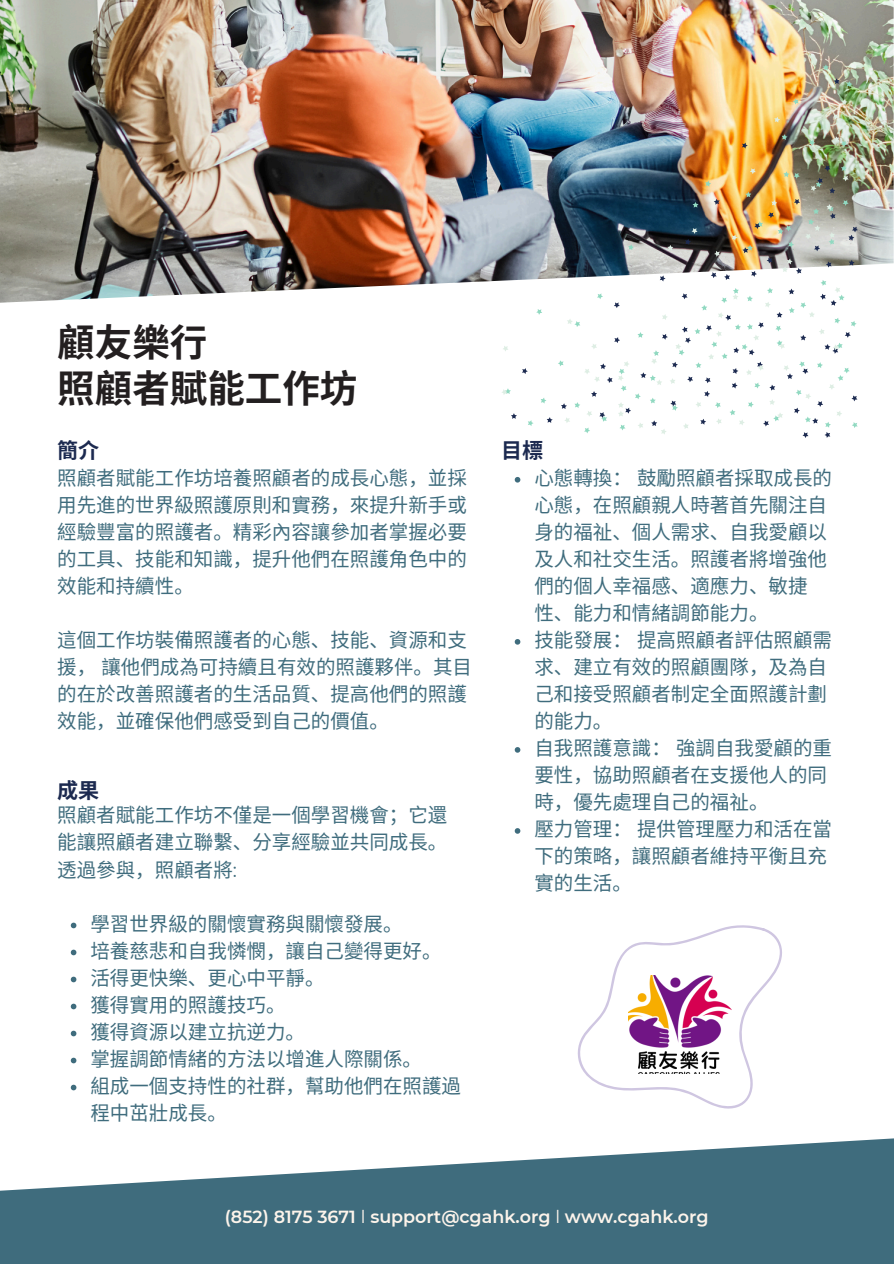
<style>
.page{position:relative;width:894px;height:1264px;background:#fff}
.page>*{position:absolute;margin:0;border:0;box-sizing:border-box;transform-origin:0 0}
.t1{font:700 37.5px/46.2px "Noto Sans CJ Ksc";color:#231f20}
.t2{font:700 21px "Noto Sans CJ Ksc";color:#1c2a50}
.t3{font:19.5px/27px "Noto Sans CJ Ksc";color:#3f6c7d}
.t4{font:600 17.55px "Montserrat";color:#fdf4eb}
.s1{font-family:"Montserrat"}
.s2{font-weight:400}
</style>
<div class="page">
<svg style="left:0;top:1138px;width:893px;height:125px;fill:#3f6c7d"></svg>
<img style="left:0;top:0;width:893px;height:303px">
<img style="left:505px;top:64px;width:352px;height:35px">
<img style="left:511px;top:78px;width:346px;height:360px">
<img style="left:501px;top:99px;width:347px;height:335px">
<svg style="left:577px;top:925px;width:205px;height:184px"></svg>
<svg style="left:514px;top:477px;width:6px;height:5px"></svg>
<svg style="left:514px;top:639px;width:6px;height:5px"></svg>
<svg style="left:514px;top:747px;width:6px;height:5px"></svg>
<svg style="left:514px;top:828px;width:6px;height:5px"></svg>
<svg style="left:71px;top:922px;width:5px;height:6px"></svg>
<svg style="left:71px;top:949px;width:5px;height:6px"></svg>
<svg style="left:71px;top:976px;width:5px;height:6px"></svg>
<svg style="left:71px;top:1003px;width:5px;height:6px"></svg>
<svg style="left:71px;top:1030px;width:5px;height:6px"></svg>
<svg style="left:71px;top:1057px;width:5px;height:6px"></svg>
<svg style="left:71px;top:1084px;width:5px;height:6px"></svg>
<p class="t1" style="left:57px;top:317px;width:301px">顧友樂行<br>照顧者賦能工作坊</p>
<p class="t2" style="left:57px;top:433px;width:43px">簡介</p>
<p class="t3" style="left:57px;top:463px;width:411px;text-align:justify">照顧者賦能工作坊培養照顧者的成長心態，並採用先進的世界級照護原則和實務，來提升新手或經驗豐富的照護者。精彩內容讓參加者掌握必要的工具、技能和知識，提升他們在照護角色中的效能和持續性。</p>
<p class="t3" style="left:57px;top:625px;width:411px;text-align:justify">這個工作坊裝備照護者的心態、技能、資源和支援，讓他們成為可持續且有效的照護夥伴。其目的在於改善照護者的生活品質、提高他們的照護效能，並確保他們感受到自己的價值。</p>
<h3 class="t2" style="left:57px;top:773px;width:43px">成果</h3>
<h3 class="t3" style="left:57px;top:800px;width:391px;text-align:justify">照顧者賦能工作坊不僅是一個學習機會；它還能讓照顧者建立聯繫、分享經驗並共同成長。透過參與，照顧者將<span class="s1">:</span></h3>
<p class="t3" style="left:90px;top:908px;width:313px">學習世界級的關懷實務與關懷發展。</p>
<p class="t3" style="left:90px;top:935px;width:352px">培養慈悲和自我憐憫，讓自己變得更好。</p>
<p class="t3" style="left:90px;top:962px;width:235px">活得更快樂、更心中平靜。</p>
<p class="t3" style="left:90px;top:989px;width:196px">獲得實用的照護技巧。</p>
<p class="t3" style="left:90px;top:1016px;width:216px">獲得資源以建立抗逆力。</p>
<p class="t3" style="left:90px;top:1043px;width:333px">掌握調節情緒的方法以增進人際關係。</p>
<p class="t3" style="left:90px;top:1070px;width:372px">組成一個支持性的社群，幫助他們在照護過程中茁壯成長。</p>
<h1 class="t2" style="left:501px;top:433px;width:43px">目標</h1>
<h3 class="t3" style="left:534px;top:463px;width:299px">心態轉換：鼓勵照顧者採取成長的心態，在照顧親人時著首先關注自身的福祉、個人需求、自我愛顧以及人和社交生活。照護者將增強他們的個人幸福感、適應力、敏捷<br>性、能力和情緒調節能力。</h3>
<h3 class="t3" style="left:534px;top:625px;width:299px">技能發展：提高照顧者評估照顧需求、建立有效的照顧團隊，及為自己和接受照顧者制定全面照護計劃的能力。</h3>
<h2 class="t3" style="left:534px;top:733px;width:299px">自我照護意識：強調自我愛顧的重要性，協助照顧者在支援他人的同時，優先處理自己的福祉。</h2>
<p class="t3" style="left:534px;top:814px;width:299px">壓力管理：提供管理壓力和活在當下的策略，讓照顧者維持平衡且充實的生活。</p>
<p class="t4" style="left:225px;top:1206px;width:485px">(852) 8175 3671 <span class="s2">l</span> support@cgahk.org <span class="s2">l</span> www.cgahk.org</p>
</div>
